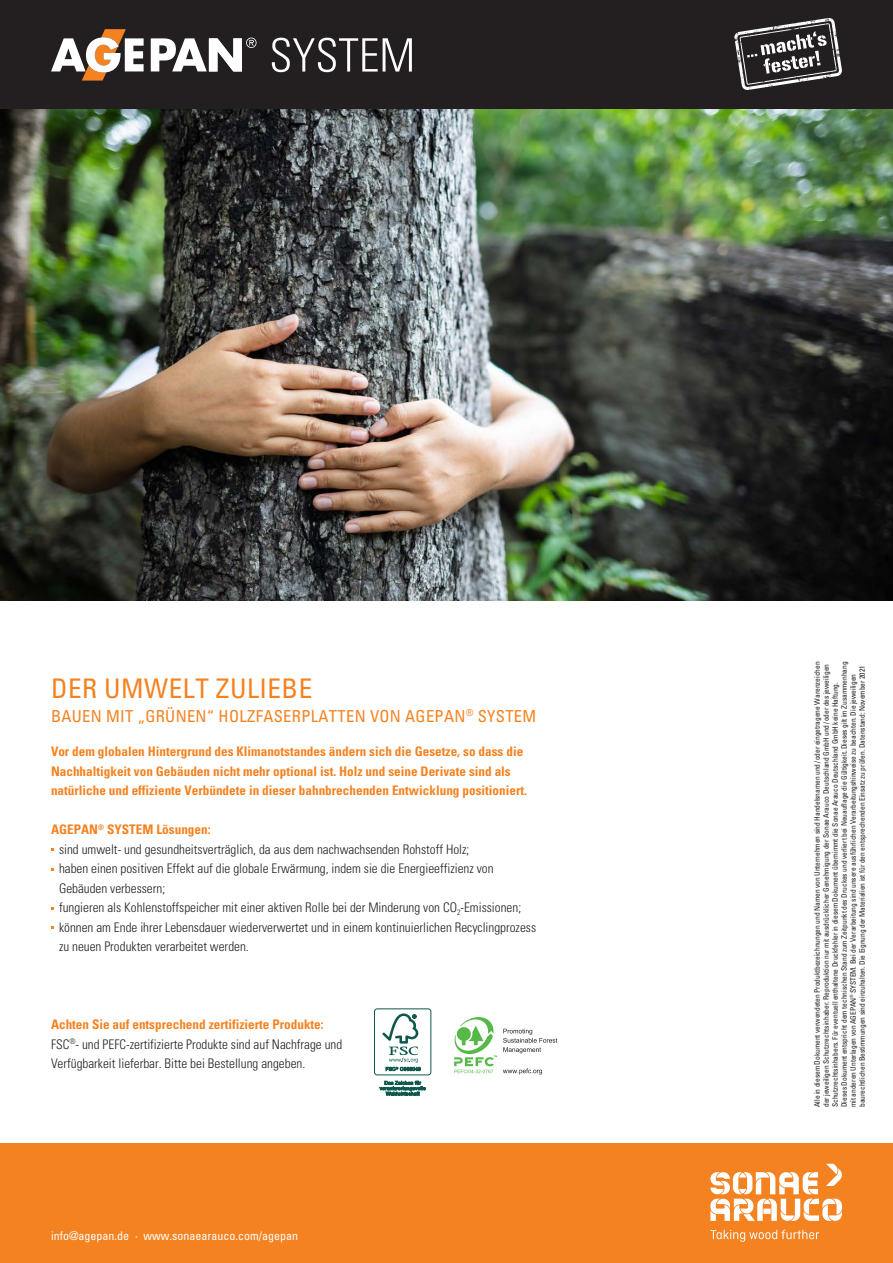
<style>
.page{position:relative;width:893px;height:1263px;background:#fff}
.page>*{position:absolute;margin:0;border:0;box-sizing:border-box;transform-origin:0 0}
.t1{font:condensed 27px "Univers";letter-spacing:.02em;color:#f58220}
.t2{font:condensed 16.5px "Univers";letter-spacing:.02em;color:#f58220}
.t3{font:300 condensed 13.2px/19.5px "Univers";color:#231f20}
.t4{font:700 condensed 13.2px/19.5px "Univers";color:#f58220}
.t5{font:condensed 12px "Univers";color:#fff}
.t6{font:condensed 7.5px/9px "Univers";letter-spacing:-.01em;color:#231f20}
.s1{font-weight:700;color:#f58220}
</style>
<div class="page">
<img style="left:0;top:108px;width:893px;height:492px">
<div style="left:0;top:0;width:893px;height:108px;background:#231f20"></div>
<div style="left:0;top:1144px;width:893px;height:119px;background:#f58220"></div>
<svg style="left:710px;top:1164px;width:132px;height:78px"></svg>
<svg style="left:51px;top:29px;width:93px;height:52px"></svg>
<svg style="left:151px;top:38px;width:106px;height:33px"></svg>
<svg style="left:272px;top:38px;width:140px;height:34px"></svg>
<svg style="left:734px;top:18px;width:108px;height:72px"></svg>
<svg style="left:503px;top:1068px;width:39px;height:6px"></svg>
<svg style="left:503px;top:1029px;width:54px;height:24px"></svg>
<svg style="left:454px;top:1017px;width:43px;height:56px"></svg>
<div style="left:374px;top:1008px;width:57px;height:67px;border:1px solid #0d584b;border-radius:3px"></div>
<svg style="left:382px;top:1013px;width:39px;height:58px"></svg>
<svg style="left:379px;top:1081px;width:47px;height:15px"></svg>
<h1 class="t1" style="left:51px;top:671px;width:263px">DER UMWELT ZULIEBE</h1>
<h2 class="t2" style="left:51px;top:705px;width:487px">BAUEN MIT „GRÜNEN“ HOLZFASERPLATTEN VON AGEPAN<sup>®</sup> SYSTEM</h2>
<p class="t4" style="left:51px;top:742px;width:477px">Vor dem globalen Hintergrund des Klimanotstandes ändern sich die Gesetze, so dass die<br>Nachhaltigkeit von Gebäuden nicht mehr optional ist. Holz und seine Derivate sind als natürliche und effiziente Verbündete in dieser bahnbrechenden Entwicklung positioniert.</p>
<p class="t3" style="left:59px;top:820px;width:479px;text-indent:-8px"><span class="s1">AGEPAN</span><sup>®</sup> <span class="s1">SYSTEM Lösungen:<br></span>sind umwelt- und gesundheitsverträglich, da aus dem nachwachsenden Rohstoff Holz;<br>haben einen positiven Effekt auf die globale Erwärmung, indem sie die Energieeffizienz von Gebäuden verbessern;<br>fungieren als Kohlenstoffspeicher mit einer aktiven Rolle bei der Minderung von CO<sub>2</sub>-Emissionen; können am Ende ihrer Lebensdauer wiederverwertet und in einem kontinuierlichen Recyclingprozess zu neuen Produkten verarbeitet werden.</p>
<h3 class="t3" style="left:51px;top:1015px;width:293px"><span class="s1">Achten Sie auf entsprechend zertifizierte Produkte:<br></span>FSC<sup>®</sup>- und PEFC-zertifizierte Produkte sind auf Nachfrage und<br>Verfügbarkeit lieferbar. Bitte bei Bestellung angeben.</h3>
<h3 class="t5" style="left:51px;top:1228px;width:249px">info@agepan.de · www.sonaearauco.com/agepan</h3>
<p class="t6" style="left:812px;top:1107px;width:447px;rotate:-90deg">Alle in diesem Dokument verwendeten Produktbezeichnungen und Namen von Unternehmen sind Handelsnamen und/oder eingetragene Warenzeichen der jeweiligen Schutzrechtsinhaber. Reproduktion nur mit ausdrücklicher Genehmigung der Sonae Arauco Deutschland GmbH und/oder des jeweiligen Schutzrechtsinhabers. Für eventuell enthaltene Druckfehler in diesem Dokument übernimmt die Sonae Arauco Deutschland GmbH keine Haftung.<br>Dieses Dokument entspricht dem technischen Stand zum Zeitpunkt des Druckes und verliert bei Neuauflage die Gültigkeit. Dieses gilt im Zusammenhang mit anderen Unterlagen von AGEPAN<sup>®</sup> SYSTEM. Bei der Verarbeitung sind unsere ausführlichen Verarbeitungshinweise zu beachten. Die jeweiligen baurechtlichen Bestimmungen sind einzuhalten. Die Eignung der Materialien ist für den entsprechenden Einsatz zu prüfen. Datenstand: November 2021</p>
</div>
